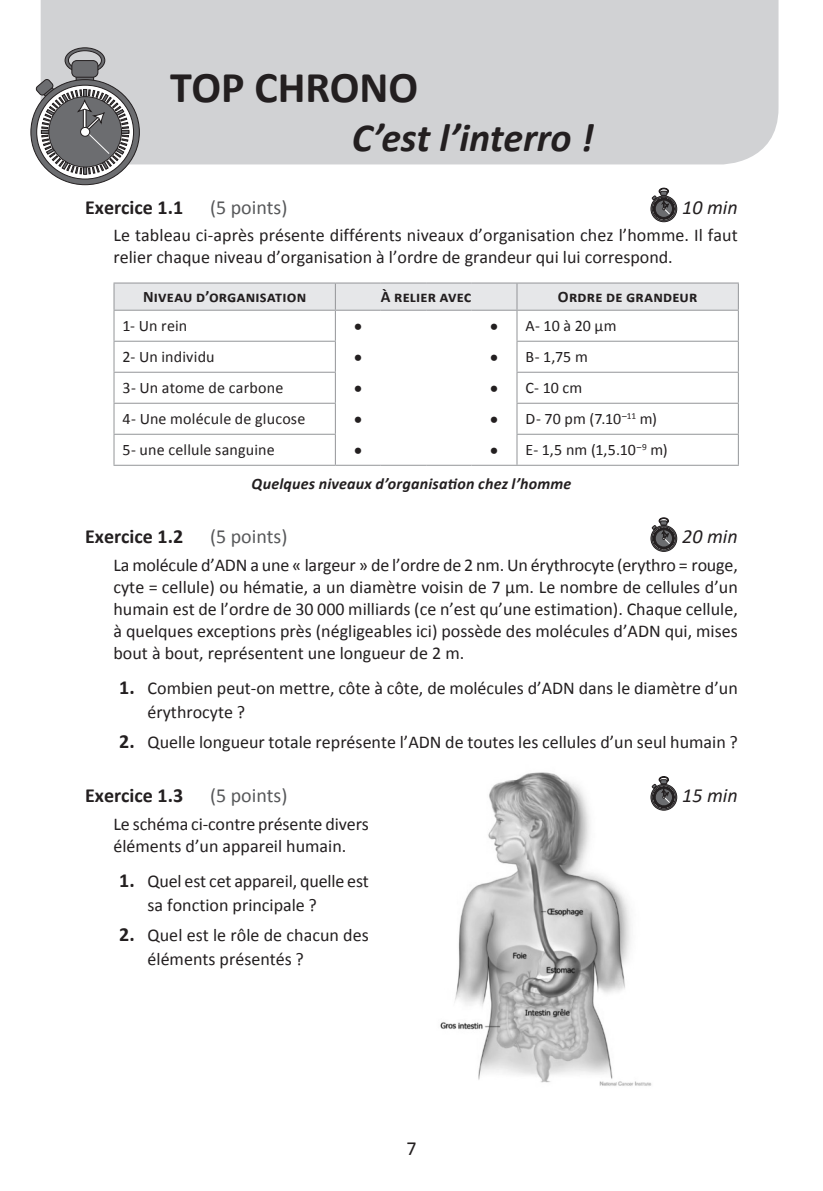
<style>
.page{position:relative;width:823px;height:1191px;background:#fff}
.page>*{position:absolute;margin:0;border:0;box-sizing:border-box;transform-origin:0 0}
.t1{font:700 44px "Calibri";letter-spacing:-.005em;color:#231f20}
.t2{font:italic 700 40px "Calibri";letter-spacing:-.005em;color:#231f20}
.t3{font:700 20px "Calibri";color:#231f20}
.t4{font:20px "Calibri";color:#57585a}
.t5{font:italic 20px "Calibri";color:#231f20}
.t6{font:20px "Calibri";color:#231f20}
.t7{font:18px/22px "Calibri";color:#231f20}
.t8{font:16px "Calibri";letter-spacing:.01em;color:#231f20}
.t9{font:italic 700 16px/34.2px "Calibri";letter-spacing:.01em;color:#231f20}
.t10{font:700 16px "Calibri";letter-spacing:.01em;color:#231f20}
.s1{font-size:20px}
.s2{font-weight:400;font-style:normal;font-size:20px}
.s3{font-weight:400;font-style:normal}
.s4{font-weight:700;font-size:20px}
</style>
<div class="page">
<div style="left:41px;top:0;width:737px;height:164px;background:#d1d2d4"></div>
<svg style="left:31px;top:80px;width:108px;height:105px"></svg>
<svg style="left:37px;top:85px;width:96px;height:94px"></svg>
<svg style="left:35px;top:47px;width:94px;height:127px;background:#8f8f91"></svg>
<div style="left:80px;top:127px;width:10px;height:9px;background:#fff;border-radius:50%"></div>
<div style="left:80px;top:127px;width:10px;height:9px;border:1px solid #231f20;border-radius:50%"></div>
<svg style="left:114px;top:311px;width:623px;height:154px"></svg>
<hr style="left:335px;top:310px;width:45px;height:1px;background:#939598">
<hr style="left:334px;top:311px;width:1px;height:30px;background:#939598">
<hr style="left:380px;top:310px;width:46px;height:1px;background:#939598">
<hr style="left:426px;top:310px;width:45px;height:1px;background:#939598">
<hr style="left:471px;top:310px;width:45px;height:1px;background:#939598">
<hr style="left:516px;top:311px;width:1px;height:30px;background:#939598">
<hr style="left:113px;top:341px;width:222px;height:1px;background:#939598">
<hr style="left:334px;top:342px;width:1px;height:30px;background:#939598">
<hr style="left:516px;top:341px;width:222px;height:1px;background:#939598">
<hr style="left:516px;top:342px;width:1px;height:30px;background:#939598">
<hr style="left:113px;top:372px;width:222px;height:1px;background:#939598">
<hr style="left:334px;top:373px;width:1px;height:30px;background:#939598">
<hr style="left:516px;top:372px;width:222px;height:1px;background:#939598">
<hr style="left:516px;top:373px;width:1px;height:30px;background:#939598">
<hr style="left:113px;top:403px;width:222px;height:1px;background:#939598">
<hr style="left:334px;top:404px;width:1px;height:30px;background:#939598">
<hr style="left:516px;top:403px;width:222px;height:1px;background:#939598">
<hr style="left:516px;top:404px;width:1px;height:30px;background:#939598">
<hr style="left:113px;top:434px;width:222px;height:1px;background:#939598">
<hr style="left:334px;top:435px;width:1px;height:30px;background:#939598">
<hr style="left:516px;top:434px;width:222px;height:1px;background:#939598">
<hr style="left:516px;top:435px;width:1px;height:30px;background:#939598">
<hr style="left:113px;top:282px;width:222px;height:1px;background:#939598">
<hr style="left:335px;top:282px;width:45px;height:1px;background:#939598">
<hr style="left:380px;top:282px;width:46px;height:1px;background:#939598">
<hr style="left:426px;top:282px;width:45px;height:1px;background:#939598">
<hr style="left:471px;top:282px;width:45px;height:1px;background:#939598">
<hr style="left:516px;top:282px;width:222px;height:1px;background:#939598">
<svg style="left:113px;top:283px;width:625px;height:27px;background:#e3e4e6"></svg>
<hr style="left:113px;top:310px;width:222px;height:1px;background:#939598">
<hr style="left:113px;top:311px;width:1px;height:30px;background:#939598">
<hr style="left:516px;top:310px;width:222px;height:1px;background:#939598">
<hr style="left:737px;top:311px;width:1px;height:30px;background:#939598">
<hr style="left:113px;top:342px;width:1px;height:30px;background:#939598">
<hr style="left:737px;top:342px;width:1px;height:30px;background:#939598">
<hr style="left:113px;top:373px;width:1px;height:30px;background:#939598">
<hr style="left:737px;top:373px;width:1px;height:30px;background:#939598">
<hr style="left:113px;top:404px;width:1px;height:30px;background:#939598">
<hr style="left:737px;top:404px;width:1px;height:30px;background:#939598">
<hr style="left:113px;top:435px;width:1px;height:30px;background:#939598">
<hr style="left:737px;top:435px;width:1px;height:30px;background:#939598">
<hr style="left:113px;top:465px;width:222px;height:1px;background:#939598">
<hr style="left:516px;top:465px;width:222px;height:1px;background:#939598">
<hr style="left:335px;top:465px;width:45px;height:1px;background:#939598">
<hr style="left:380px;top:465px;width:46px;height:1px;background:#939598">
<hr style="left:426px;top:465px;width:45px;height:1px;background:#939598">
<hr style="left:471px;top:465px;width:45px;height:1px;background:#939598">
<div style="left:650px;top:196px;width:26px;height:26px;border:1px solid #231f20;border-radius:50%"></div>
<div style="left:652px;top:197px;width:23px;height:23px;border:1px solid #231f20;border-radius:50%"></div>
<svg style="left:651px;top:188px;width:23px;height:31px"></svg>
<div style="left:650px;top:525px;width:26px;height:26px;border:1px solid #231f20;border-radius:50%"></div>
<div style="left:652px;top:527px;width:23px;height:23px;border:1px solid #231f20;border-radius:50%"></div>
<svg style="left:651px;top:518px;width:23px;height:31px"></svg>
<img style="left:440px;top:772px;width:231px;height:314px">
<div style="left:650px;top:784px;width:26px;height:26px;border:1px solid #231f20;border-radius:50%"></div>
<div style="left:652px;top:785px;width:23px;height:23px;background:#423f40;border-radius:50%"></div>
<div style="left:652px;top:785px;width:23px;height:24px;border:1px solid #231f20;border-radius:50%"></div>
<svg style="left:651px;top:776px;width:23px;height:31px"></svg>
<h1 class="t1" style="left:170px;top:57px;width:249px">TOP CHRONO</h1>
<h2 class="t2" style="left:351px;top:112px;width:243px">C’est l’interro !</h2>
<p class="t3" style="left:85px;top:193px;width:99px">Exercice 1.1</p>
<p class="t4" style="left:210px;top:194px;width:79px">(5 points)</p>
<p class="t5" style="left:682px;top:193px;width:57px">10 min</p>
<p class="t7" style="left:113px;top:224px;width:625px">Le tableau ci-après présente différents niveaux d’organisation chez l’homme. Il faut relier chaque niveau d’organisation à l’ordre de grandeur qui lui correspond.</p>
<p class="t10" style="left:143px;top:285px;width:165px">Niveau d’organisation</p>
<p class="t10" style="left:380px;top:285px;width:92px">À relier avec</p>
<p class="t10" style="left:557px;top:285px;width:141px">Ordre de grandeur</p>
<p class="t8" style="left:122px;top:315px;width:66px">1- Un rein</p>
<p class="t6" style="left:353px;top:314px;width:11px">•</p>
<p class="t8" style="left:489px;top:315px;width:129px"><span class="s1">•</span> A- 10 à 20 µm</p>
<p class="t8" style="left:122px;top:346px;width:94px">2- Un individu</p>
<p class="t6" style="left:353px;top:345px;width:11px">•</p>
<p class="t8" style="left:489px;top:346px;width:100px"><span class="s1">•</span> B- 1,75 m</p>
<p class="t8" style="left:122px;top:377px;width:162px">3- Un atome de carbone</p>
<p class="t6" style="left:353px;top:376px;width:11px">•</p>
<p class="t8" style="left:489px;top:377px;width:95px"><span class="s1">•</span> C- 10 cm</p>
<p class="t8" style="left:122px;top:408px;width:184px">4- Une molécule de glucose</p>
<p class="t6" style="left:353px;top:407px;width:11px">•</p>
<p class="t8" style="left:489px;top:408px;width:169px"><span class="s1">•</span> D- 70 pm (7.10<sup>–11</sup> m)</p>
<p class="t8" style="left:122px;top:439px;width:154px">5- une cellule sanguine</p>
<p class="t6" style="left:353px;top:438px;width:11px">•</p>
<p class="t9" style="left:251px;top:432px;width:417px;text-indent:237px"><span class="s2">•</span> <span class="s3">E- 1,5 nm (1,5.10</span><sup>–9</sup> <span class="s3">m)<br></span>Quelques niveaux d’organisation chez l’homme</p>
<p class="t3" style="left:85px;top:522px;width:99px">Exercice 1.2</p>
<p class="t4" style="left:210px;top:524px;width:79px">(5 points)</p>
<p class="t5" style="left:682px;top:522px;width:57px">20 min</p>
<p class="t7" style="left:113px;top:554px;width:625px;text-align:justify">La molécule d’ADN a une « largeur » de l’ordre de 2 nm. Un érythrocyte (erythro = rouge, cyte = cellule) ou hématie, a un diamètre voisin de 7 µm. Le nombre de cellules d’un humain est de l’ordre de 30 000 milliards (ce n’est qu’une estimation). Chaque cellule, à quelques exceptions près (négligeables ici) possède des molécules d’ADN qui, mises bout à bout, représentent une longueur de 2 m.</p>
<p class="t7" style="left:147px;top:676px;width:591px;line-height:24px;text-indent:-28px"><span class="s4">1.</span> Combien peut-on mettre, côte à côte, de molécules d’ADN dans le diamètre d’un érythrocyte ?</p>
<p class="t7" style="left:119px;top:731px;width:619px"><span class="s4">2.</span> Quelle longueur totale représente l’ADN de toutes les cellules d’un seul humain ?</p>
<p class="t3" style="left:85px;top:781px;width:99px">Exercice 1.3</p>
<p class="t4" style="left:210px;top:782px;width:79px">(5 points)</p>
<p class="t5" style="left:682px;top:781px;width:57px">15 min</p>
<p class="t7" style="left:113px;top:812px;width:257px">Le schéma ci-contre présente divers éléments d’un appareil humain.</p>
<p class="t7" style="left:147px;top:869px;width:223px;line-height:24px;text-indent:-28px"><span class="s4">1.</span> Quel est cet appareil, quelle est sa fonction principale ?</p>
<p class="t7" style="left:147px;top:922px;width:223px;line-height:24px;text-indent:-28px"><span class="s4">2.</span> Quel est le rôle de chacun des éléments présentés ?</p>
<p class="t6" style="left:406px;top:1135px;width:12px">7</p>
</div>
